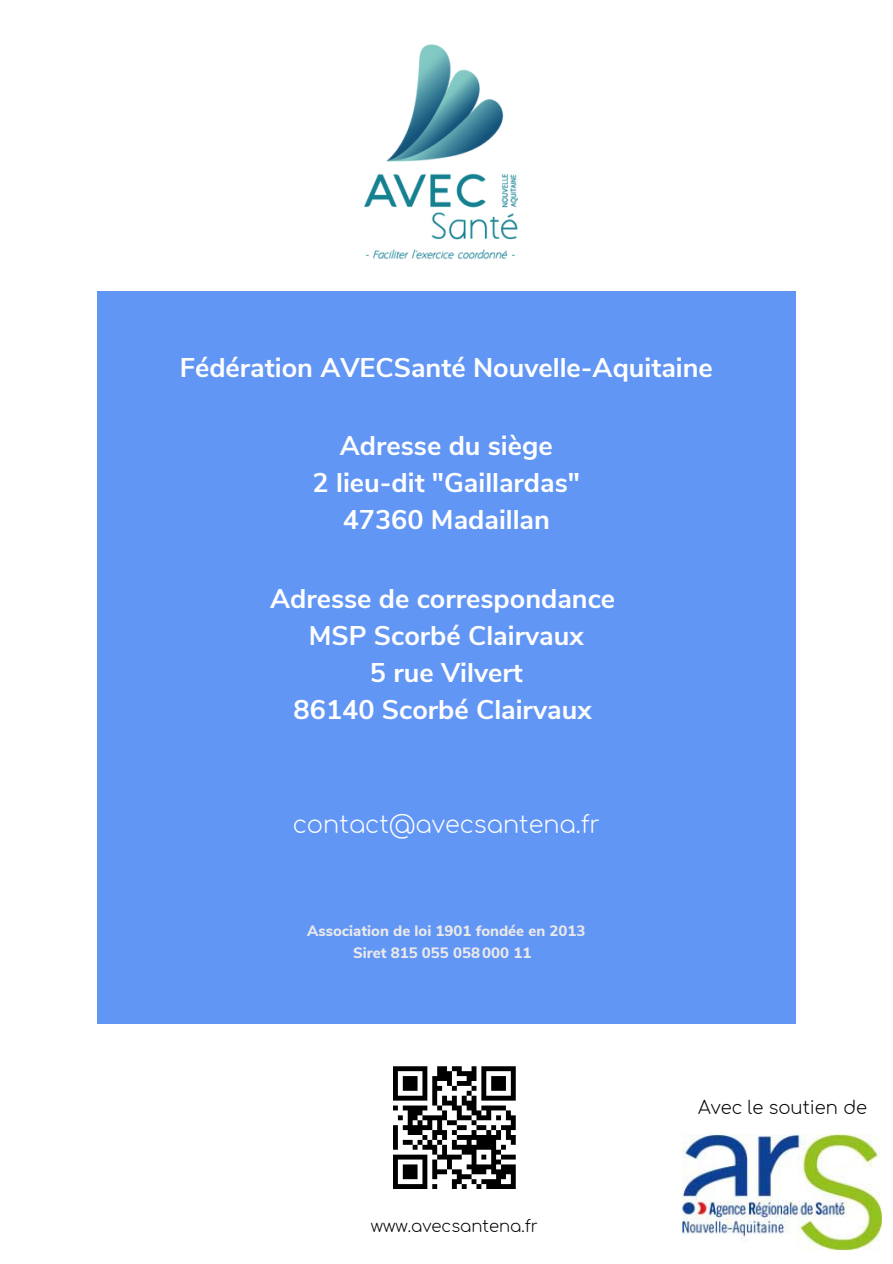
<style>
.page{position:relative;width:893px;height:1264px;background:#fff}
.page>*{position:absolute;margin:0;border:0;box-sizing:border-box;transform-origin:0 0}
.t1{font:700 27px "Nunito Sans";color:#fff}
.t2{font:300 24px "Comfortaa";color:#fefefe}
.t3{font:300 18px "Comfortaa";color:#000}
.t4{font:300 16.5px "Comfortaa";color:#000}
.t5{font:800 15px "Nunito Sans";color:#e9e9e9}
</style>
<div class="page">
<div style="left:97px;top:291px;width:698px;height:733px;background:#6296f5"></div>
<svg style="left:393px;top:1066px;width:122px;height:122px"></svg>
<hr style="left:486px;top:1184px;width:29px;height:4px;background:#000">
<img style="left:364px;top:44px;width:154px;height:216px">
<img style="left:682px;top:1134px;width:199px;height:116px">
<p class="t1" style="left:180px;top:349px;width:534px">Fédération AVECSanté Nouvelle-Aquitaine</p>
<p class="t1" style="left:340px;top:427px;width:214px">Adresse du siège</p>
<p class="t1" style="left:312px;top:464px;width:269px">2 lieu-dit "Gaillardas"</p>
<p class="t1" style="left:342px;top:501px;width:209px">47360 Madaillan</p>
<p class="t1" style="left:270px;top:580px;width:346px">Adresse de correspondance</p>
<p class="t1" style="left:309px;top:617px;width:276px">MSP Scorbé Clairvaux</p>
<p class="t1" style="left:370px;top:654px;width:154px">5 rue Vilvert</p>
<p class="t1" style="left:293px;top:691px;width:299px">86140 Scorbé Clairvaux</p>
<p class="t2" style="left:293px;top:811px;width:309px">contact@avecsantena.fr</p>
<p class="t5" style="left:307px;top:920px;width:280px">Association de loi 1901 fondée en 2013</p>
<p class="t5" style="left:353px;top:943px;width:180px">Siret 815 055 058000 11</p>
<p class="t4" style="left:371px;top:1217px;width:169px">www.avecsantena.fr</p>
<p class="t3" style="left:698px;top:1098px;width:170px">Avec le soutien de</p>
</div>
